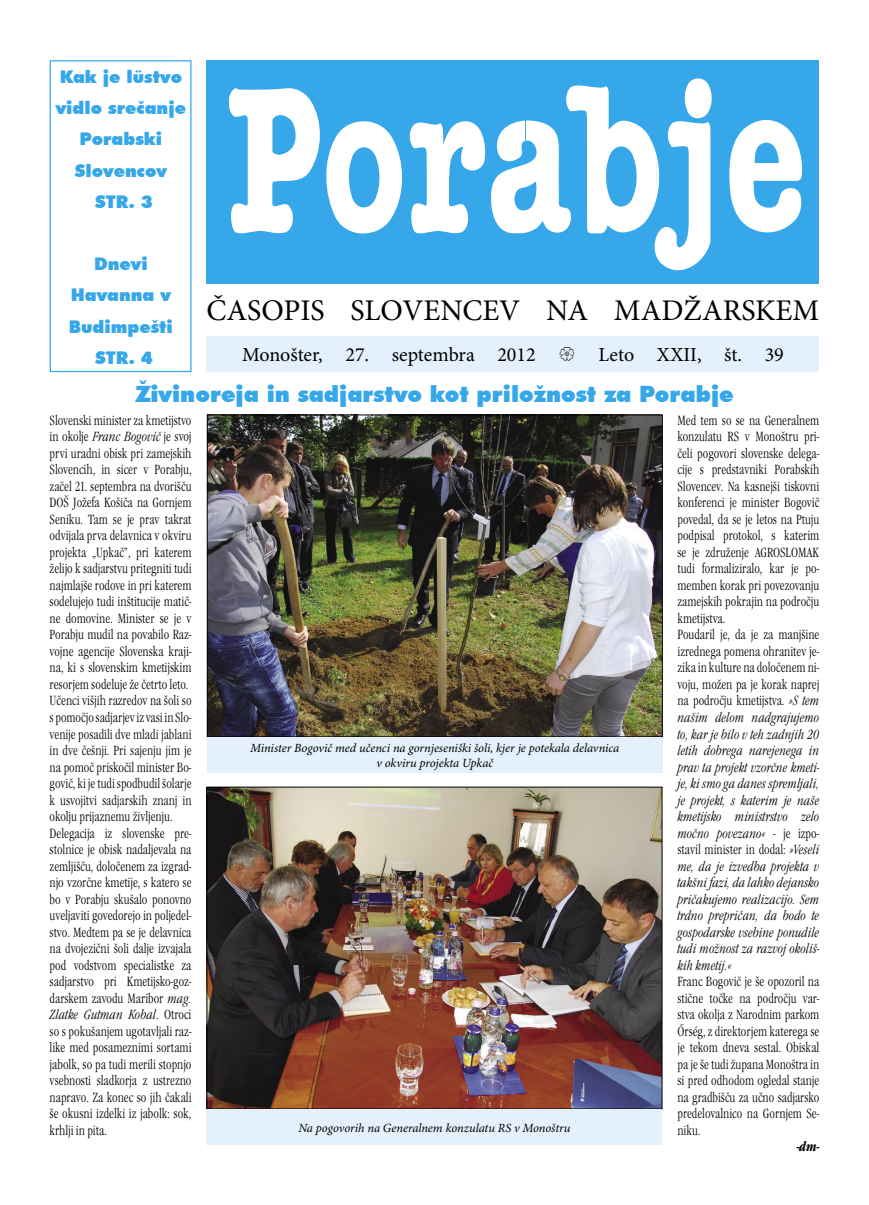
<style>
.page{position:relative;width:869px;height:1205px;background:#fff}
.page>*{position:absolute;margin:0;border:0;box-sizing:border-box;transform-origin:0 0}
.t1{font:30px "Minion Pro";color:#000}
.cím{font:900 22.5px "Futura BT";color:#36a7e9}
.t2{font:20px "Minion Pro";color:#000}
.cím-2{font:900 17.5px/31.2px "Futura BT";color:#36a7e9}
.ujszoveg{font:13.75px/16.5px "Garamond Itc TEE Ligh Cond";color:#000;text-align:justify;scale:.92 1}
.ujszoveg-2{font:13.75px/16.5px "Garamond Itc TEE Ligh Cond Ital";color:#000;text-align:justify;scale:.92 1}
.ujalairas{font:italic 700 condensed 13.75px "Garamond Itc TEE";color:#000;scale:.92 1}
.szoveg{font:italic 12.5px "Minion Pro";letter-spacing:-.005em;color:#000}
.s1{font-family:"Garamond Itc TEE Ligh Cond Ital"}
.s2{font-family:"Garamond Itc TEE Ligh Cond"}
</style>
<div class="page">
<div style="left:206px;top:337px;width:613px;height:35px;background:#e4f0fb"></div>
<div style="left:206px;top:60px;width:613px;height:223px;background:#36a7e9"></div>
<svg style="left:229px;top:79px;width:572px;height:191px"></svg>
<div style="left:50px;top:60px;width:141px;height:312px;border:1px solid #36a7e9"></div>
<img style="left:208px;top:789px;width:452px;height:318px">
<div style="left:206px;top:787px;width:456px;height:322px;border:1px solid #000"></div>
<div style="left:206px;top:1109px;width:456px;height:35px;background:#e4f0fb"></div>
<img style="left:209px;top:417px;width:451px;height:318px">
<div style="left:207px;top:415px;width:455px;height:322px;border:1px solid #000"></div>
<div style="left:207px;top:737px;width:455px;height:35px;background:#e4f0fb"></div>
<p class="cím-2" style="left:56px;top:61px;width:132px">Kak je lüstvo vidlo srečanje</p>
<p class="cím-2" style="left:75px;top:123px;width:93px">Porabski<br>Slovencov</p>
<p class="cím-2" style="left:95px;top:186px;width:59px">STR. 3</p>
<p class="cím-2" style="left:69px;top:248px;width:105px;text-align:center">Dnevi<br>Havanna v<br>Budimpešti</p>
<p class="cím-2" style="left:95px;top:342px;width:59px">STR. 4</p>
<p class="t1" style="left:206px;top:292px;width:614px">ČASOPIS SLOVENCEV NA MADŽARSKEM</p>
<p class="t2" style="left:242px;top:343px;width:295px">Monošter, 27. septembra 2012</p>
<p class="t2" style="left:598px;top:343px;width:187px">Leto XXII, št. 39</p>
<p class="cím" style="left:135px;top:380px;width:599px">Živinoreja in sadjarstvo kot priložnost za Porabje</p>
<p class="ujszoveg" style="left:50px;top:412px;width:156px">Slovenski minister za kmetijstvo in okolje <span class="s1">Franc Bogovič</span> je svoj prvi uradni obisk pri zamejskih Slovencih, in sicer v Porabju, začel 21. septembra na dvorišču DOŠ Jožefa Košiča na Gornjem Seniku. Tam se je prav takrat odvijala prva delavnica v okviru projekta „Upkač”, pri katerem želijo k sadjarstvu pritegniti tudi najmlajše rodove in pri katerem sodelujejo tudi inštitucije matič&shy;ne domovine. Minister se je v Porabju mudil na povabilo Raz&shy;vojne agencije Slovenska kraji&shy;na, ki s slovenskim kmetijskim resorjem sodeluje že četrto leto.</p>
<p class="ujszoveg" style="left:50px;top:693px;width:156px">Učenci višjih razredov na šoli so s pomočjo sadjarjev iz vasi in Slo&shy;venije posadili dve mladi jablani in dve češnji. Pri sajenju jim je na pomoč priskočil minister Bo&shy;govič, ki je tudi spodbudil šolarje k usvojitvi sadjarskih znanj in okolju prijaznemu življenju.</p>
<p class="ujszoveg" style="left:50px;top:825px;width:156px">Delegacija iz slovenske pre&shy;stolnice je obisk nadaljevala na zemljišču, določenem za izgrad&shy;njo vzorčne kmetije, s katero se bo v Porabju skušalo ponovno uveljaviti govedorejo in poljedel&shy;stvo. Medtem pa se je delavnica na dvojezični šoli dalje izvajala pod vodstvom specialistke za sadjarstvo pri Kmetijsko-goz&shy;darskem zavodu Maribor <span class="s1">mag.<br>Zlatke Gutman Kobal</span>. Otroci so s pokušanjem ugotavljali raz&shy;like med posameznimi sortami jabolk, so pa tudi merili stopnjo vsebnosti sladkorja z ustrezno napravo. Za konec so jih čakali še okusni izdelki iz jabolk: sok, krhlji in pita.</p>
<p class="szoveg" style="left:250px;top:740px;width:370px">Minister Bogovič med učenci na gornjeseniški šoli, kjer je potekala delavnica</p>
<p class="szoveg" style="left:376px;top:755px;width:118px">v okviru projekta Upkač</p>
<p class="szoveg" style="left:298px;top:1120px;width:273px">Na pogovorih na Generalnem konzulatu RS v Monoštru</p>
<p class="ujszoveg" style="left:677px;top:412px;width:156px">Med tem so se na Generalnem konzulatu RS v Monoštru pri&shy;čeli pogovori slovenske delega&shy;cije s predstavniki Porabskih Slovencev. Na kasnejši tiskovni konferenci je minister Bogovič povedal, da se je letos na Ptuju podpisal protokol, s katerim se je združenje AGROSLOMAK tudi formaliziralo, kar je po&shy;memben korak pri povezovanju zamejskih pokrajin na področju kmetijstva.</p>
<p class="ujszoveg-2" style="left:677px;top:627px;width:156px"><span class="s2">Poudaril je, da je za manjšine izrednega pomena ohranitev je&shy;zika in kulture na določenem ni&shy;voju, možen pa je korak naprej na področju kmetijstva.</span> »S tem našim delom nadgrajujemo to, kar je bilo v teh zadnjih 20 letih dobrega narejenega in prav ta projekt vzorčne kmeti&shy;je, ki smo ga danes spremljali, je projekt, s katerim je naše kmetijsko ministrstvo zelo močno povezano« - <span class="s2">je izpo&shy;stavil minister in dodal:</span> »Veseli me, da je izvedba projekta v takšni fazi, da lahko dejansko pričakujemo realizacijo. Sem trdno prepričan, da bodo te gospodarske vsebine ponudile tudi možnost za razvoj okoliš&shy;kih kmetij.«</p>
<p class="ujszoveg" style="left:677px;top:973px;width:156px">Franc Bogovič je še opozoril na stične točke na področju var&shy;stva okolja z Narodnim parkom Őrség, z direktorjem katerega se je tekom dneva sestal. Obiskal pa je še tudi župana Monoštra in si pred odhodom ogledal stanje na gradbišču za učno sadjarsko predelovalnico na Gornjem Se&shy;niku.</p>
<p class="ujalairas" style="left:796px;top:1138px;width:26px">-dm-</p>
</div>
